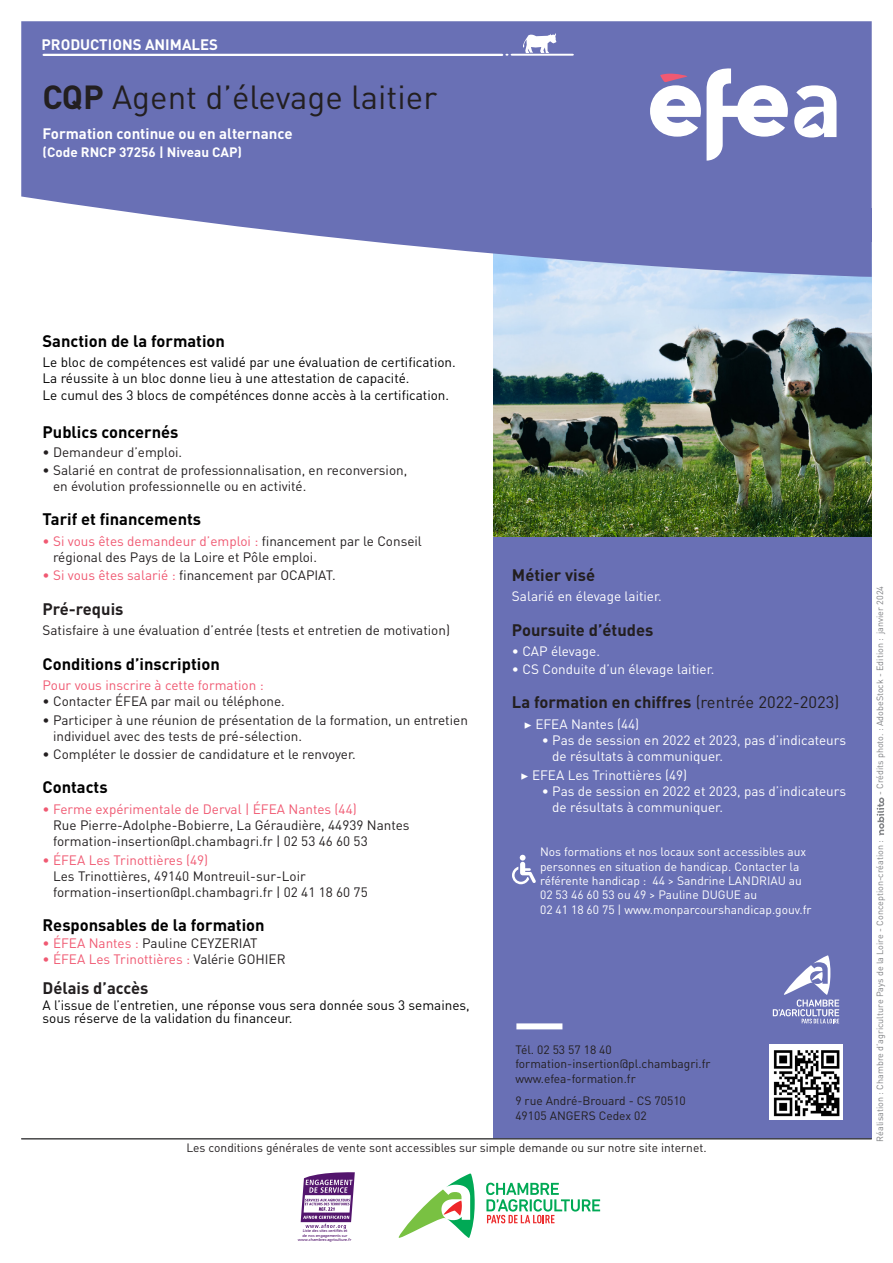
<style>
.page{position:relative;width:893px;height:1263px;background:#fff}
.page>*{position:absolute;margin:0;border:0;box-sizing:border-box;transform-origin:0 0}
.t1{font:33px "DIN Pro";color:#231f20}
.titre_verso{font:700 16.5px "DIN Pro";color:#000}
.t2{font:700 16.5px "DIN Pro";color:#231f20}
.t3{font:700 15px "DIN Pro";color:#fff}
.t4{font:13.5px/16.2px "DIN Pro";color:#231f20}
.titre_verso-2{font:13.5px/16.2px "DIN Pro";color:#000}
.t5{font:13.5px/16.2px "DIN Pro";color:#fff}
.t6{font:13.5px "DIN Pro";color:#f05972}
.t7{font:700 13.5px "DIN Pro";color:#fff}
.t8{font:12px/14.4px "DIN Pro";color:#231f20}
.t9{font:12px/14.4px "DIN Pro";color:#fff}
.t10{font:9px "DIN Pro";color:#808285}
.t11{font:4.2px/4.1px "Frutiger";color:#53156d;text-align:center}
.s1{font-weight:700}
.s2{color:#f05972}
.s3{color:#231f20}
.s4{font-weight:400}
.s5{font-family:"Minion Pro"}
</style>
<div class="page">
<div style="left:493px;top:537px;width:379px;height:601px;background:#6970b5"></div>
<img style="left:493px;top:277px;width:379px;height:260px">
<hr style="left:21px;top:1138px;width:851px;height:1px;background:#3e3e3f">
<svg style="left:21px;top:21px;width:851px;height:256px;fill:#6970b5"></svg>
<svg style="left:794px;top:85px;width:42px;height:53px"></svg>
<svg style="left:707px;top:68px;width:81px;height:93px"></svg>
<svg style="left:650px;top:73px;width:51px;height:64px"></svg>
<hr style="left:43px;top:54px;width:460px;height:2px;background:#fff">
<svg style="left:505px;top:33px;width:69px;height:23px"></svg>
<svg style="left:512px;top:855px;width:24px;height:29px"></svg>
<svg style="left:877px;top:797px;width:7px;height:38px"></svg>
<svg style="left:399px;top:1173px;width:76px;height:65px"></svg>
<svg style="left:486px;top:1183px;width:114px;height:40px"></svg>
<svg style="left:300px;top:1172px;width:55px;height:57px"></svg>
<div style="left:516px;top:1023px;width:46px;height:6px;background:#fff"></div>
<svg style="left:773px;top:955px;width:66px;height:68px"></svg>
<img style="left:769px;top:1044px;width:74px;height:75px">
<p class="t3" style="left:41px;top:34px;width:178px">PRODUCTIONS ANIMALES</p>
<p class="t1" style="left:43px;top:74px;width:396px"><span class="s1">CQP</span> Agent d’élevage laitier</p>
<p class="t3" style="left:43px;top:124px;width:252px">Formation continue ou en alternance</p>
<p class="t7" style="left:43px;top:143px;width:201px">(Code RNCP 37256 | Niveau CAP)</p>
<p class="titre_verso" style="left:43px;top:330px;width:184px">Sanction de la formation</p>
<p class="titre_verso-2" style="left:43px;top:354px;width:415px">Le bloc de compétences est validé par une évaluation de certification.<br>La réussite à un bloc donne lieu à une attestation de capacité.</p>
<p class="titre_verso-2" style="left:43px;top:386px;width:408px">Le cumul des 3 blocs de compéténces donne accès à la certification.</p>
<p class="titre_verso" style="left:43px;top:421px;width:137px">Publics concernés</p>
<p class="t4" style="left:43px;top:443px;width:141px">• Demandeur d’emploi.</p>
<p class="t4" style="left:53px;top:461px;width:356px;text-indent:-11px">• Salarié en contrat de professionnalisation, en reconversion, en évolution professionnelle ou en activité.</p>
<p class="titre_verso" style="left:43px;top:508px;width:160px">Tarif et financements</p>
<p class="t4" style="left:53px;top:532px;width:370px;text-indent:-11px"><span class="s2">• Si vous êtes demandeur d’emploi :</span> financement par le Conseil régional des Pays de la Loire et Pôle emploi.</p>
<p class="t4" style="left:43px;top:567px;width:295px"><span class="s2">• Si vous êtes salarié :</span> financement par OCAPIAT.</p>
<p class="t2" style="left:43px;top:598px;width:82px">Pré-requis</p>
<p class="t4" style="left:43px;top:622px;width:409px">Satisfaire à une évaluation d’entrée (tests et entretien de motivation)</p>
<p class="titre_verso" style="left:43px;top:652px;width:179px">Conditions d’inscription</p>
<p class="t6" style="left:43px;top:676px;width:223px">Pour vous inscrire à cette formation :</p>
<p class="t4" style="left:43px;top:693px;width:244px">• Contacter ÉFEA par mail ou téléphone.</p>
<p class="t4" style="left:53px;top:711px;width:416px;text-indent:-11px">• Participer à une réunion de présentation de la formation, un entretien individuel avec des tests de pré-sélection.</p>
<p class="t4" style="left:43px;top:745px;width:315px">• Compléter le dossier de candidature et le renvoyer.</p>
<p class="titre_verso" style="left:43px;top:776px;width:67px">Contacts</p>
<p class="t4" style="left:53px;top:800px;width:358px;text-indent:-11px"><span class="s2">• Ferme expérimentale de Derval | ÉFEA Nantes (44)<br></span>Rue Pierre-Adolphe-Bobierre, La Géraudière, 44939 Nantes formation-insertion@pl.chambagri.fr | 02 53 46 60 53</p>
<p class="t4" style="left:53px;top:851px;width:316px;text-indent:-11px"><span class="s2">• ÉFEA Les Trinottières (49)<br></span>Les Trinottières, 49140 Montreuil-sur-Loir formation-insertion@pl.chambagri.fr | 02 41 18 60 75</p>
<p class="titre_verso" style="left:43px;top:914px;width:224px">Responsables de la formation</p>
<p class="t4" style="left:43px;top:934px;width:217px"><span class="s2">• ÉFEA Nantes :</span> Pauline CEYZERIAT</p>
<p class="t6" style="left:43px;top:950px;width:245px">• ÉFEA Les Trinottières : <span class="s3">Valérie GOHIER</span></p>
<p class="t2" style="left:43px;top:977px;width:107px">Délais d’accès</p>
<p class="titre_verso-2" style="left:43px;top:997px;width:429px;line-height:13.5px">A l’issue de l’entretien, une réponse vous sera donnée sous 3 semaines, sous réserve de la validation du financeur.</p>
<p class="t2" style="left:512px;top:564px;width:85px">Métier visé</p>
<p class="t5" style="left:512px;top:588px;width:151px">Salarié en élevage laitier.</p>
<p class="t2" style="left:512px;top:618px;width:143px">Poursuite d’études</p>
<p class="t5" style="left:512px;top:642px;width:90px">• CAP élevage.</p>
<p class="t5" style="left:512px;top:660px;width:204px">• CS Conduite d’un élevage laitier.</p>
<p class="t2" style="left:512px;top:691px;width:329px">La formation en chiffres <span class="s4">(rentrée 2022-2023)</span></p>
<p class="t5" style="left:524px;top:715px;width:117px"><span class="s5">▶</span> EFEA Nantes (44)</p>
<p class="t5" style="left:552px;top:731px;width:295px;text-indent:-11px">• Pas de session en 2022 et 2023, pas d’indicateurs de résultats à communiquer.</p>
<p class="t5" style="left:520px;top:766px;width:168px"><span class="s5">▶</span> EFEA Les Trinottières (49)</p>
<p class="t5" style="left:552px;top:782px;width:295px;text-indent:-11px">• Pas de session en 2022 et 2023, pas d’indicateurs de résultats à communiquer.</p>
<p class="t9" style="left:540px;top:844px;width:268px">Nos formations et nos locaux sont accessibles aux personnes en situation de handicap. Contacter la référente handicap : 44 &gt; Sandrine LANDRIAU au</p>
<p class="t9" style="left:540px;top:887px;width:219px">02 53 46 60 53 ou 49 &gt; Pauline DUGUE au</p>
<p class="t9" style="left:540px;top:902px;width:273px">02 41 18 60 75 | www.monparcourshandicap.gouv.fr</p>
<p class="t8" style="left:515px;top:1042px;width:98px">Tél. 02 53 57 18 40</p>
<p class="t8" style="left:515px;top:1056px;width:197px">formation-insertion@pl.chambagri.fr www.efea-formation.fr</p>
<p class="t8" style="left:515px;top:1093px;width:172px">9 rue André-Brouard - CS 70510</p>
<p class="t8" style="left:515px;top:1108px;width:133px">49105 ANGERS Cedex 02</p>
<p class="t8" style="left:186px;top:1140px;width:522px">Les conditions générales de vente sont accessibles sur simple demande ou sur notre site internet.</p>
<p class="t11" style="left:298px;top:1229px;width:55px">Liste des sites certifiés et<br>de nos engagements sur www.chambres-agriculture.fr</p>
<p class="t10" style="left:874px;top:795px;width:211px;rotate:-90deg">- Crédits photo. : AdobeStock - Edition : janvier 2024</p>
<p class="t10" style="left:874px;top:1141px;width:303px;rotate:-90deg">Réalisation : Chambre d’agriculture Pays de la Loire - Conception-création :</p>
</div>
